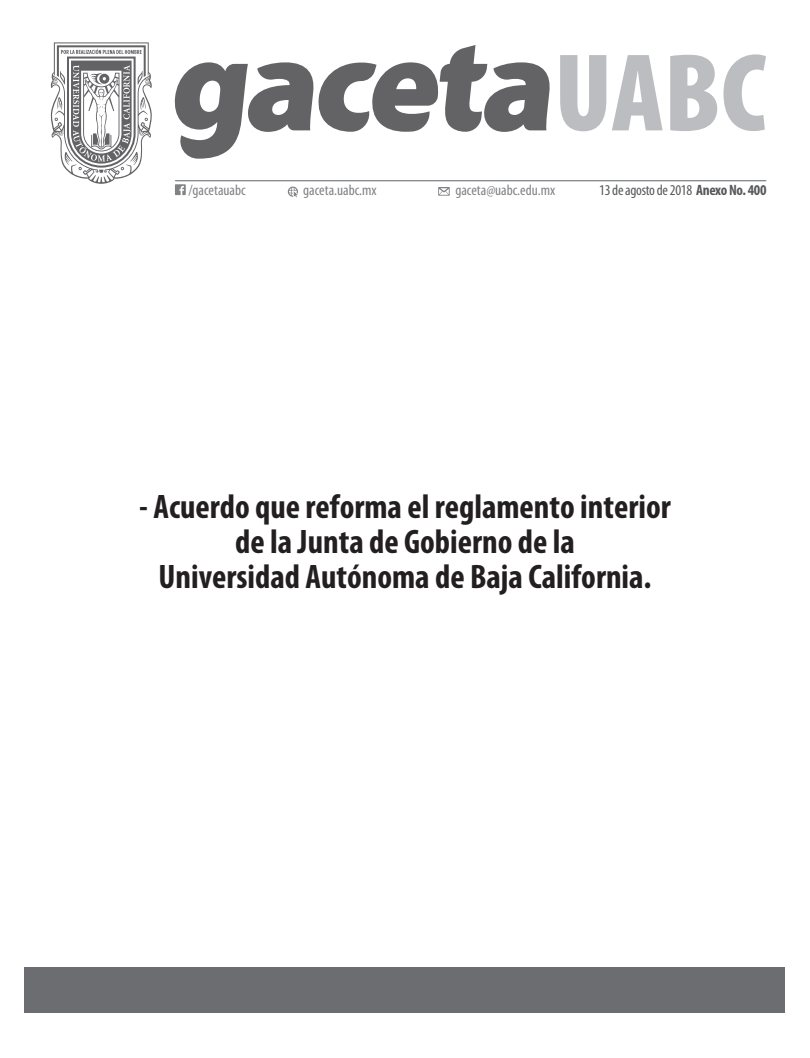
<style>
.page{position:relative;width:810px;height:1058px;background:#fff}
.page>*{position:absolute;margin:0;border:0;box-sizing:border-box;transform-origin:0 0}
.t1{font:700 condensed 34.12px "Myriad Pro";color:#231f20}
.t2{font:condensed 15px "Myriad Pro";color:#808285}
.t3{font:condensed 15px "Myriad Pro";letter-spacing:-.02em;color:#57585a}
.s1{font-weight:700}
</style>
<div class="page">
<hr style="left:175px;top:180px;width:591px;height:1px;background:#808285">
<svg style="left:288px;top:186px;width:10px;height:11px"></svg>
<svg style="left:175px;top:184px;width:11px;height:11px"></svg>
<svg style="left:438px;top:187px;width:12px;height:9px"></svg>
<div style="left:25px;top:968px;width:760px;height:44px;background:#6c6d70"></div>
<svg style="left:174px;top:45px;width:376px;height:114px"></svg>
<svg style="left:560px;top:55px;width:46px;height:76px"></svg>
<svg style="left:612px;top:55px;width:51px;height:75px"></svg>
<svg style="left:670px;top:55px;width:47px;height:76px"></svg>
<svg style="left:723px;top:54px;width:43px;height:77px"></svg>
<svg style="left:50px;top:42px;width:102px;height:142px"></svg>
<p class="t2" style="left:188px;top:181px;width:59px">/gacetauabc</p>
<p class="t2" style="left:303px;top:181px;width:75px">gaceta.uabc.mx</p>
<p class="t2" style="left:455px;top:181px;width:101px">gaceta@uabc.edu.mx</p>
<p class="t3" style="left:599px;top:181px;width:169px">13 de agosto de 2018 <span class="s1">Anexo No. 400</span></p>
<p class="t1" style="left:139px;top:485px;width:533px">- Acuerdo que reforma el reglamento interior</p>
<p class="t1" style="left:235px;top:520px;width:341px">de la Junta de Gobierno de la</p>
<p class="t1" style="left:158px;top:555px;width:495px">Universidad Autónoma de Baja California.</p>
</div>
